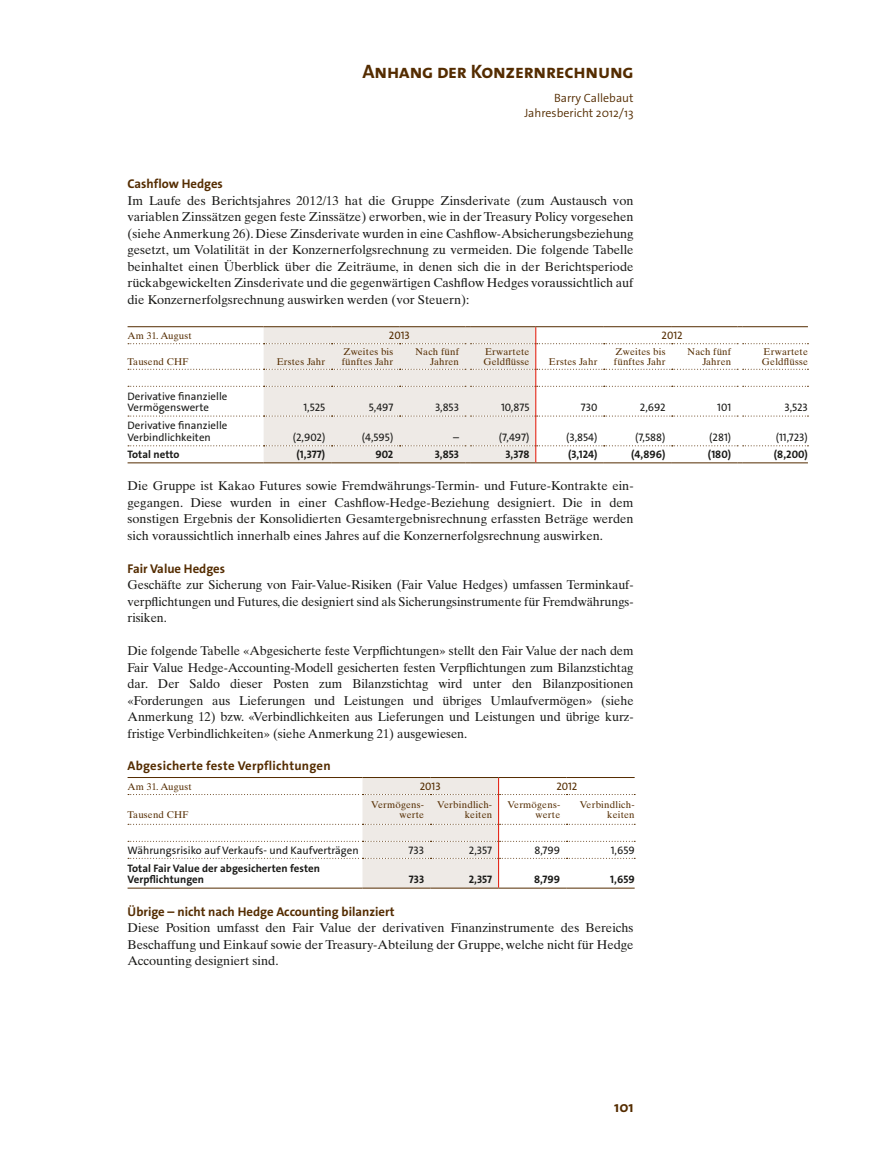
<style>
.page{position:relative;width:893px;height:1170px;background:#fff}
.page>*{position:absolute;margin:0;border:0;box-sizing:border-box;transform-origin:0 0}
.Navigation__2__Zeile{font:700 19.5px "The Sans Os F";letter-spacing:-.015em;color:#542c00}
.t1{font:700 15px "The Sans Os F";color:#542c00}
.Anhang__Text{font:12.75px/16.5px "Times Ten LT Std";color:#1a1a18;text-align:justify}
.Anhang__Zwischentite{font:700 12.75px "The Sans Os F";color:#542c00}
.Tabelle__Titel{font:700 12.75px "The Sans Os F";letter-spacing:.02em;color:#542c00}
.Navigation__4__Zeile{font:300 12px "The Sans Os F";color:#542c00}
.Navigation__3__Zeile{font:300 12px "The Sans Os F";color:#542c00}
.Tabelle__Text__Total{font:10.8px "The Sans Os F";letter-spacing:.005em;color:#1a1a18}
.Tabelle__Zahlen__Tot{font:700 10.8px "The Sans Os F";color:#1a1a18}
.Tabelle__Text__Total-2{font:700 10.8px "The Sans Os F";letter-spacing:-.04em;color:#1a1a18}
.Tabelle__Zahlen{font:10.8px "The Sans Os F";letter-spacing:-.005em;color:#1a1a18}
.Tabelle__Zahlen__Tot-2{font:10.8px "The Sans Os F";letter-spacing:.005em;color:#1a1a18}
.Tabelle__Text{font:10.8px "The Sans Os F";letter-spacing:.005em;color:#1a1a18}
.Tabelle__Spalten-Tit{font:10.8px "The Sans Os F";letter-spacing:.005em;color:#542c00}
.Tabelle__Spalten-Tit-2{font:9.75px/9.8px "Times Ten LT Std";letter-spacing:.02em;color:#542c00;text-align:right}
</style>
<div class="page">
<svg style="left:128px;top:326px;width:680px;height:137px"></svg>
<svg style="left:128px;top:777px;width:507px;height:111px"></svg>
<p class="Navigation__2__Zeile" style="left:363px;top:59px;width:273px">Anhang der Konzernrechnung</p>
<p class="Navigation__3__Zeile" style="left:554px;top:90px;width:81px">Barry Callebaut</p>
<p class="Navigation__4__Zeile" style="left:524px;top:105px;width:111px">Jahresbericht 2012/13</p>
<p class="Anhang__Zwischentite" style="left:128px;top:176px;width:97px">Cashflow Hedges</p>
<p class="Anhang__Text" style="left:128px;top:192px;width:508px">Im Laufe des Berichtsjahres 2012/13 hat die Gruppe Zinsderivate (zum Austausch von variablen Zinssätzen gegen feste Zinssätze) erworben, wie in der Treasury Policy vorgesehen (siehe Anmerkung 26). Diese Zinsderivate wurden in eine Cashflow-Absicherungsbeziehung gesetzt, um Volatilität in der Konzernerfolgsrechnung zu vermeiden. Die folgende Tabelle beinhaltet einen Überblick über die Zeiträume, in denen sich die in der Berichtsperiode rückabgewickelten Zinsderivate und die gegenwärtigen Cashflow Hedges voraussichtlich auf die Konzernerfolgsrechnung auswirken werden (vor Steuern):</p>
<p class="Tabelle__Spalten-Tit-2" style="left:128px;top:330px;width:66px">Am 31. August</p>
<p class="Tabelle__Spalten-Tit" style="left:389px;top:328px;width:22px">2013</p>
<p class="Tabelle__Spalten-Tit" style="left:662px;top:328px;width:23px">2012</p>
<p class="Tabelle__Spalten-Tit-2" style="left:128px;top:356px;width:62px">Tausend CHF</p>
<p class="Tabelle__Spalten-Tit-2" style="left:277px;top:356px;width:50px">Erstes Jahr</p>
<p class="Tabelle__Spalten-Tit-2" style="left:343px;top:347px;width:51px">Zweites bis</p>
<p class="Tabelle__Spalten-Tit-2" style="left:342px;top:356px;width:53px">fünftes Jahr</p>
<p class="Tabelle__Spalten-Tit-2" style="left:415px;top:347px;width:45px">Nach fünf</p>
<p class="Tabelle__Spalten-Tit-2" style="left:430px;top:356px;width:30px">Jahren</p>
<p class="Tabelle__Spalten-Tit-2" style="left:616px;top:347px;width:51px">Zweites bis</p>
<p class="Tabelle__Spalten-Tit-2" style="left:614px;top:356px;width:53px">fünftes Jahr</p>
<p class="Tabelle__Spalten-Tit-2" style="left:688px;top:347px;width:45px">Nach fünf</p>
<p class="Tabelle__Spalten-Tit-2" style="left:702px;top:356px;width:30px">Jahren</p>
<p class="Tabelle__Spalten-Tit-2" style="left:485px;top:347px;width:46px">Erwartete</p>
<p class="Tabelle__Spalten-Tit-2" style="left:483px;top:356px;width:47px">Geldflüsse</p>
<p class="Tabelle__Spalten-Tit-2" style="left:549px;top:356px;width:50px">Erstes Jahr</p>
<p class="Tabelle__Spalten-Tit-2" style="left:764px;top:347px;width:46px">Erwartete</p>
<p class="Tabelle__Spalten-Tit-2" style="left:762px;top:356px;width:47px">Geldflüsse</p>
<p class="Tabelle__Text" style="left:128px;top:389px;width:101px">Derivative finanzielle</p>
<p class="Tabelle__Text" style="left:128px;top:400px;width:83px">Vermögenswerte</p>
<p class="Tabelle__Zahlen" style="left:303px;top:400px;width:23px">1,525</p>
<p class="Tabelle__Zahlen" style="left:369px;top:400px;width:26px">5,497</p>
<p class="Tabelle__Zahlen" style="left:435px;top:400px;width:25px">3,853</p>
<p class="Tabelle__Zahlen" style="left:501px;top:400px;width:30px">10,875</p>
<p class="Tabelle__Zahlen" style="left:581px;top:400px;width:18px">730</p>
<p class="Tabelle__Zahlen" style="left:640px;top:400px;width:27px">2,692</p>
<p class="Tabelle__Zahlen" style="left:717px;top:400px;width:15px">101</p>
<p class="Tabelle__Zahlen" style="left:784px;top:400px;width:25px">3,523</p>
<p class="Tabelle__Text__Total" style="left:128px;top:419px;width:101px">Derivative finanzielle</p>
<p class="Tabelle__Text__Total" style="left:128px;top:430px;width:85px">Verbindlichkeiten</p>
<p class="Tabelle__Zahlen__Tot-2" style="left:293px;top:430px;width:34px">(2,902)</p>
<p class="Tabelle__Zahlen__Tot-2" style="left:362px;top:430px;width:33px">(4,595)</p>
<p class="Tabelle__Zahlen" style="left:453px;top:430px;width:7px">–</p>
<p class="Tabelle__Zahlen__Tot-2" style="left:499px;top:430px;width:32px">(7,497)</p>
<p class="Tabelle__Zahlen__Tot-2" style="left:566px;top:430px;width:33px">(3,854)</p>
<p class="Tabelle__Zahlen__Tot-2" style="left:635px;top:430px;width:32px">(7,588)</p>
<p class="Tabelle__Zahlen__Tot-2" style="left:709px;top:430px;width:23px">(281)</p>
<p class="Tabelle__Zahlen__Tot-2" style="left:776px;top:430px;width:34px">(11,723)</p>
<p class="Tabelle__Text__Total-2" style="left:128px;top:448px;width:54px">Total netto</p>
<p class="Tabelle__Zahlen__Tot" style="left:297px;top:448px;width:30px">(1,377)</p>
<p class="Tabelle__Zahlen__Tot" style="left:375px;top:448px;width:19px">902</p>
<p class="Tabelle__Zahlen__Tot" style="left:435px;top:448px;width:26px">3,853</p>
<p class="Tabelle__Zahlen__Tot" style="left:505px;top:448px;width:25px">3,378</p>
<p class="Tabelle__Zahlen__Tot" style="left:568px;top:448px;width:31px">(3,124)</p>
<p class="Tabelle__Zahlen__Tot" style="left:631px;top:448px;width:36px">(4,896)</p>
<p class="Tabelle__Zahlen__Tot" style="left:708px;top:448px;width:25px">(180)</p>
<p class="Tabelle__Zahlen__Tot" style="left:774px;top:448px;width:36px">(8,200)</p>
<p class="Anhang__Text" style="left:128px;top:477px;width:507px">Die Gruppe ist Kakao Futures sowie Fremdwährungs-Termin- und Future-Kontrakte ein&shy;gegangen. Diese wurden in einer Cashflow-Hedge-Beziehung designiert. Die in dem sonstigen Ergebnis der Konsolidierten Gesamtergebnisrechnung erfassten Beträge werden sich voraussichtlich innerhalb eines Jahres auf die Konzernerfolgsrechnung auswirken.</p>
<p class="Anhang__Zwischentite" style="left:128px;top:560px;width:99px">Fair Value Hedges</p>
<p class="Anhang__Text" style="left:128px;top:576px;width:507px">Geschäfte zur Sicherung von Fair-Value-Risiken (Fair Value Hedges) umfassen Terminkauf&shy;verpflichtungen und Futures, die designiert sind als Sicherungsinstrumente für Fremdwährungs&shy;risiken.</p>
<p class="Anhang__Text" style="left:128px;top:642px;width:508px">Die folgende Tabelle «Abgesicherte feste Verpflichtungen» stellt den Fair Value der nach dem Fair Value Hedge-Accounting-Modell gesicherten festen Verpflichtungen zum Bilanzstichtag dar. Der Saldo dieser Posten zum Bilanzstichtag wird unter den Bilanzpositionen «Forderungen aus Lieferungen und Leistungen und übriges Umlaufvermögen» (siehe Anmerkung 12) bzw. «Verbindlichkeiten aus Lieferungen und Leistungen und übrige kurz&shy;fristige Verbindlichkeiten» (siehe Anmerkung 21) ausgewiesen.</p>
<p class="Tabelle__Titel" style="left:128px;top:757px;width:205px">Abgesicherte feste Verpflichtungen</p>
<p class="Tabelle__Spalten-Tit-2" style="left:128px;top:781px;width:66px">Am 31. August</p>
<p class="Tabelle__Spalten-Tit" style="left:420px;top:779px;width:22px">2013</p>
<p class="Tabelle__Spalten-Tit" style="left:556px;top:779px;width:23px">2012</p>
<p class="Tabelle__Spalten-Tit-2" style="left:128px;top:809px;width:62px">Tausend CHF</p>
<p class="Tabelle__Spalten-Tit-2" style="left:371px;top:799px;width:54px">Vermögens&shy;werte</p>
<p class="Tabelle__Spalten-Tit-2" style="left:437px;top:799px;width:56px">Verbindlich&shy;keiten</p>
<p class="Tabelle__Spalten-Tit-2" style="left:507px;top:799px;width:54px">Vermögens&shy;werte</p>
<p class="Tabelle__Spalten-Tit-2" style="left:580px;top:799px;width:56px">Verbindlich&shy;keiten</p>
<p class="Tabelle__Text__Total" style="left:128px;top:842px;width:233px">Währungsrisiko auf Verkaufs- und Kaufverträgen</p>
<p class="Tabelle__Zahlen" style="left:409px;top:843px;width:17px">733</p>
<p class="Tabelle__Zahlen" style="left:469px;top:843px;width:25px">2,357</p>
<p class="Tabelle__Zahlen" style="left:535px;top:843px;width:27px">8,799</p>
<p class="Tabelle__Zahlen" style="left:611px;top:843px;width:25px">1,659</p>
<p class="Tabelle__Text__Total-2" style="left:128px;top:861px;width:194px">Total Fair Value der abgesicherten festen</p>
<p class="Tabelle__Text__Total-2" style="left:128px;top:872px;width:78px">Verpflichtungen</p>
<p class="Tabelle__Zahlen__Tot" style="left:409px;top:872px;width:17px">733</p>
<p class="Tabelle__Zahlen__Tot" style="left:469px;top:872px;width:25px">2,357</p>
<p class="Tabelle__Zahlen__Tot" style="left:534px;top:872px;width:28px">8,799</p>
<p class="Tabelle__Zahlen__Tot" style="left:610px;top:872px;width:26px">1,659</p>
<p class="Anhang__Zwischentite" style="left:128px;top:903px;width:269px">Übrige – nicht nach Hedge Accounting bilanziert</p>
<p class="Anhang__Text" style="left:128px;top:919px;width:508px">Diese Position umfasst den Fair Value der derivativen Finanzinstrumente des Bereichs Beschaffung und Einkauf sowie der Treasury-Abteilung der Gruppe, welche nicht für Hedge Accounting designiert sind.</p>
<p class="t1" style="left:614px;top:1097px;width:21px">101</p>
</div>
